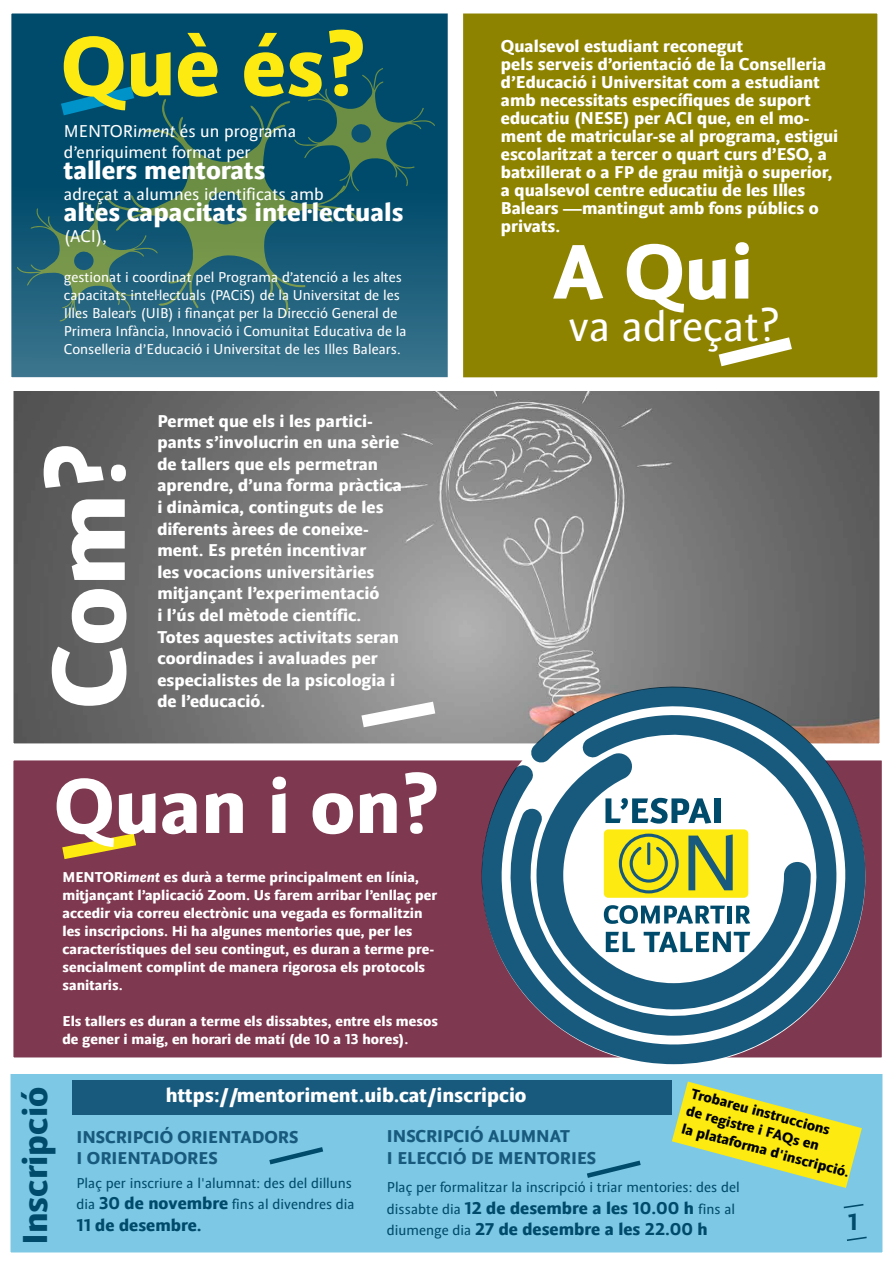
<style>
.page{position:relative;width:893px;height:1263px;background:#fff}
.page>*{position:absolute;margin:0;border:0;box-sizing:border-box;transform-origin:0 0}
.t1{font:700 108px "UI Bsans";color:#fff}
.t2{font:700 87.45px "UI Bsans";color:#fcea10}
.t3{font:700 81px "UI Bsans";color:#fff}
.t4{font:45px "UI Bsans";color:#fff}
.t5{font:700 36.45px "UI Bsans";color:#004b6b}
.t6{font:700 27px "UI Bsans";color:#fff}
.t7{font:700 24.6px "UI Bsans";color:#004b6b}
.t8{font:700 21px "UI Bsans";color:#fff}
.t9{font:700 18px/21.6px "UI Bsans";color:#fff}
.t10{font:700 18px/21.6px "UI Bsans";color:#004b6b}
.t11{font:18px/21px "UI Bsans";color:#fff}
.t12{font:700 18px/21.6px "UI Bsans";color:#185a7d}
.t13{font:700 15px/18px "UI Bsans";color:#fff}
.t14{font:15px/18px "UI Bsans";color:#fff}
.t15{font:15px/21.6px "UI Bsans";color:#004b6b}
.t16{font:700 15px/18px "UI Bsans";color:#000}
.s1{font-style:italic}
.s2{font-weight:400;font-size:15px}
.s3{font-weight:700;font-size:18px}
</style>
<div class="page">
<div style="left:5px;top:1058px;width:883px;height:200px;background:#7dc8e4"></div>
<div style="left:0;top:1053px;width:893px;height:210px;border:10px solid #fff"></div>
<svg style="left:0;top:760px;width:893px;height:314px;background:#8e5064"></svg>
<img style="left:15px;top:392px;width:863px;height:350px">
<div style="left:0;top:377px;width:893px;height:380px;border:14px solid #fff"></div>
<div style="left:454px;top:7px;width:430px;height:377px;background:#8d8300"></div>
<div style="left:448px;top:0;width:443px;height:391px;border:14px solid #fff"></div>
<svg style="left:718px;top:337px;width:74px;height:30px"></svg>
<svg style="left:348px;top:693px;width:100px;height:42px"></svg>
<svg style="left:843px;top:1204px;width:21px;height:5px"></svg>
<svg style="left:847px;top:1236px;width:20px;height:5px"></svg>
<svg style="left:0;top:0;width:463px;height:391px;background:#367181"></svg>
<svg style="left:49px;top:825px;width:100px;height:42px;background:#985d41"></svg>
<svg style="left:480px;top:685px;width:387px;height:379px;background:#726c7e"></svg>
<svg style="left:509px;top:714px;width:329px;height:321px;fill:#185a7d"></svg>
<svg style="left:536px;top:752px;width:275px;height:257px"></svg>
<svg style="left:672px;top:1081px;width:190px;height:107px"></svg>
<svg style="left:587px;top:1160px;width:54px;height:18px"></svg>
<svg style="left:269px;top:1147px;width:54px;height:18px"></svg>
<div style="left:72px;top:1080px;width:600px;height:34px;background:#185a7d"></div>
<h2 class="t2" style="left:61px;top:14px;width:305px">Què és?</h2>
<p class="t11" style="left:64px;top:121px;width:234px">MENTORi<span class="s1">ment</span> és un programa d’enriquiment format per</p>
<h3 class="t6" style="left:64px;top:154px;width:203px">tallers mentorats</h3>
<p class="t11" style="left:64px;top:184px;width:261px">adreçat a alumnes identificats amb</p>
<h3 class="t6" style="left:64px;top:196px;width:341px">altes capacitats intel·lectuals</h3>
<p class="t11" style="left:64px;top:226px;width:45px">(ACI),</p>
<p class="t14" style="left:64px;top:268px;width:344px">gestionat i coordinat pel Programa d’atenció a les altes capacitats intel·lectuals (PACiS) de la Universitat de les Illes Balears (UIB) i finançat per la Direcció General de Primera Infància, Innovació i Comunitat Educativa de la Conselleria d’Educació i Universitat de les Illes Balears.</p>
<h1 class="t1" style="left:24px;top:709px;width:267px;rotate:-90deg">Com?</h1>
<p class="t9" style="left:157px;top:410px;width:246px">Permet que els i les partici&shy;pants s’involucrin en una sèrie de tallers que els permetran aprendre, d’una forma pràctica i dinàmica, continguts de les diferents àrees de coneixe&shy;ment. Es pretén incentivar<br>les vocacions universitàries mitjançant l’experimentació<br>i l’ús del mètode científic.<br>Totes aquestes activitats seran coordinades i avaluades per especialistes de la psicologia i de l’educació.</p>
<h3 class="t3" style="left:54px;top:758px;width:386px">Quan i on?</h3>
<p class="t13" style="left:63px;top:868px;width:376px">MENTORi<span class="s1">ment</span> es durà a terme principalment en línia, mitjançant l’aplicació Zoom. Us farem arribar l’enllaç per accedir via correu electrònic una vegada es formalitzin les inscripcions. Hi ha algunes mentories que, per les característiques del seu contingut, es duran a terme pre&shy;sencialment complint de manera rigorosa els protocols sanitaris.</p>
<p class="t13" style="left:63px;top:1012px;width:377px">Els tallers es duran a terme els dissabtes, entre els mesos de gener i maig, en horari de matí (de 10 a 13 hores).</p>
<p class="t9" style="left:501px;top:37px;width:339px;line-height:18px">Qualsevol estudiant reconegut<br>pels serveis d’orientació de la Conselleria d’Educació i Universitat com a estudiant amb necessitats específiques de suport educatiu (NESE) per ACI que, en el mo&shy;ment de matricular-se al programa, estigui escolaritzat a tercer o quart curs d’ESO, a batxillerat o a FP de grau mitjà o superior, a qualsevol centre educatiu de les Illes Balears —mantingut amb fons públics o privats.</p>
<h3 class="t3" style="left:553px;top:223px;width:202px">A Qui</h3>
<h3 class="t4" style="left:568px;top:301px;width:212px">va adreçat?</h3>
<h3 class="t5" style="left:13px;top:1245px;width:160px;rotate:-90deg">Inscripció</h3>
<p class="t8" style="left:166px;top:1083px;width:362px">https://mentoriment.uib.cat/inscripcio</p>
<p class="t16" style="left:694px;top:1084px;width:175px;rotate:15deg">Trobareu instruccions<br>de registre i FAQs en<br>la plataforma d'inscripció.</p>
<p class="t12" style="left:77px;top:1126px;width:223px">INSCRIPCIÓ ORIENTADORS<br>I ORIENTADORES</p>
<p class="t12" style="left:387px;top:1125px;width:211px">INSCRIPCIÓ ALUMNAT<br>I ELECCIÓ DE MENTORIES</p>
<p class="t15" style="left:387px;top:1176px;width:354px">Plaç per formalitzar la inscripció i triar mentories: des del</p>
<p class="t10" style="left:387px;top:1197px;width:350px"><span class="s2">dissabte dia</span> 12 de desembre a les 10.00 h <span class="s2">fins al diumenge dia</span> 27 de desembre a les 22.00 h</p>
<p class="t15" style="left:77px;top:1172px;width:280px">Plaç per inscriure a l'alumnat: des del dilluns dia <span class="s3">30 de novembre</span> fins al divendres dia</p>
<p class="t10" style="left:77px;top:1214px;width:127px">11 de desembre.</p>
<h3 class="t7" style="left:848px;top:1207px;width:11px">1</h3>
</div>
